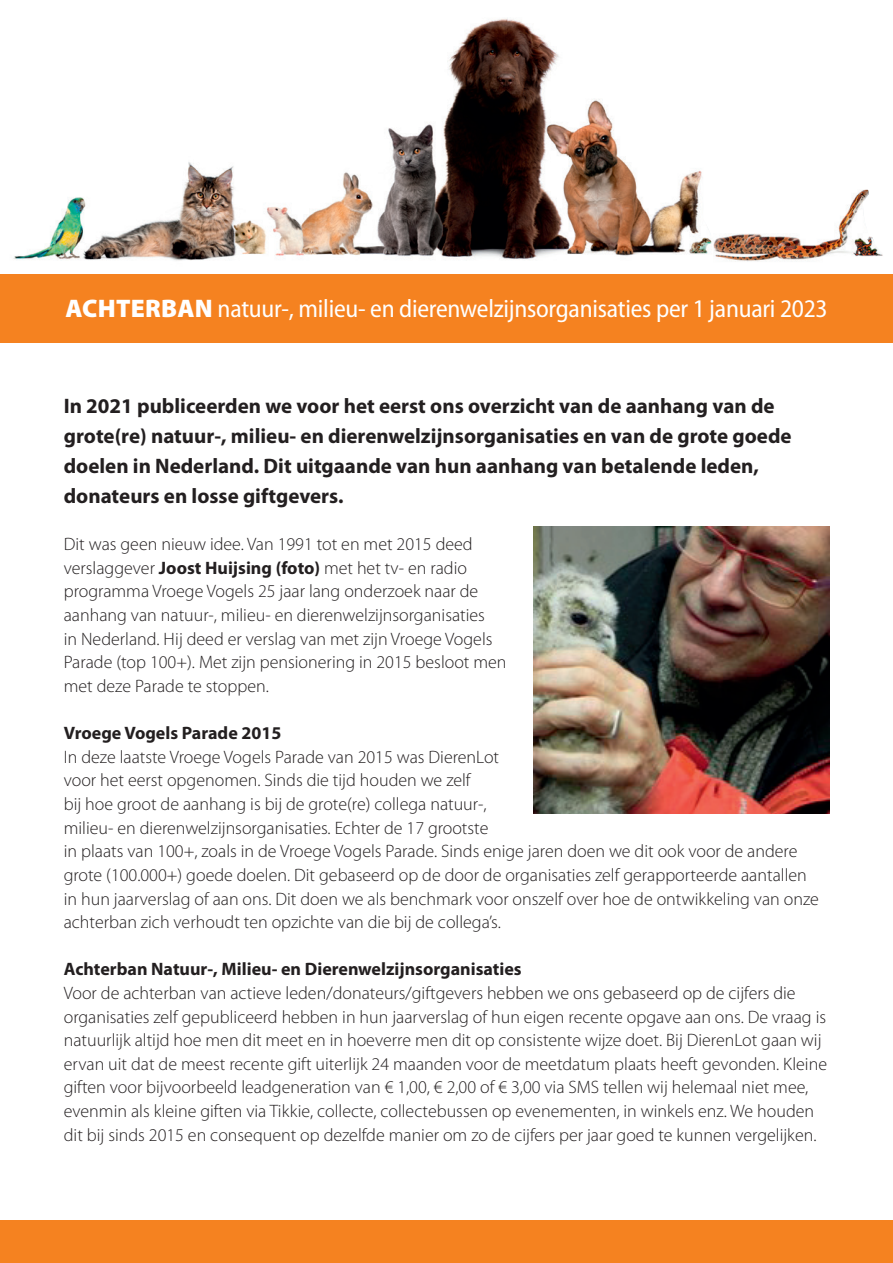
<style>
.page{position:relative;width:893px;height:1263px;background:#fff}
.page>*{position:absolute;margin:0;border:0;box-sizing:border-box;transform-origin:0 0}
.t1{font:semi-condensed 25.5px "Myriad Pro";letter-spacing:-.01em;color:#fff}
.t2{font:700 21px/30px "Myriad Pro";color:#231f20}
.t3{font:300 18px/23.5px "Myriad Pro";color:#231f20}
.t4{font:700 18px "Myriad Pro";color:#231f20}
.s1{font-weight:900;font-stretch:normal}
.s2{font-weight:700}
</style>
<div class="page">
<img style="left:13px;top:18px;width:699px;height:243px">
<img style="left:713px;top:189px;width:170px;height:73px">
<div style="left:0;top:274px;width:893px;height:68px;background:#f58220"></div>
<div style="left:0;top:1220px;width:893px;height:43px;background:#f58220"></div>
<img style="left:534px;top:526px;width:295px;height:287px">
<h1 class="t1" style="left:66px;top:295px;width:764px"><span class="s1">ACHTERBAN</span> natuur-, milieu- en dierenwelzijnsorganisaties per 1 januari 2023</h1>
<p class="t2" style="left:64px;top:391px;width:729px">In 2021 publiceerden we voor het eerst ons overzicht van de aanhang van de grote(re) natuur-, milieu- en dierenwelzijnsorganisaties en van de grote goede doelen in Nederland. Dit uitgaande van hun aanhang van betalende leden, donateurs en losse giftgevers.</p>
<p class="t3" style="left:64px;top:533px;width:444px">Dit was geen nieuw idee. Van 1991 tot en met 2015 deed verslaggever <span class="s2">Joost Huijsing (foto)</span> met het tv- en radio programma Vroege Vogels 25 jaar lang onderzoek naar de aanhang van natuur-, milieu- en dierenwelzijnsorganisaties<br>in Nederland. Hij deed er verslag van met zijn Vroege Vogels Parade (top 100+). Met zijn pensionering in 2015 besloot men met deze Parade te stoppen.</p>
<p class="t4" style="left:64px;top:723px;width:219px">Vroege Vogels Parade 2015</p>
<p class="t3" style="left:64px;top:745px;width:757px">In deze laatste Vroege Vogels Parade van 2015 was DierenLot<br>voor het eerst opgenomen. Sinds die tijd houden we zelf<br>bij hoe groot de aanhang is bij de grote(re) collega natuur-,<br>milieu- en dierenwelzijnsorganisaties. Echter de 17 grootste<br>in plaats van 100+, zoals in de Vroege Vogels Parade. Sinds enige jaren doen we dit ook voor de andere grote (100.000+) goede doelen. Dit gebaseerd op de door de organisaties zelf gerapporteerde aantallen in hun jaarverslag of aan ons. Dit doen we als benchmark voor onszelf over hoe de ontwikkeling van onze achterban zich verhoudt ten opzichte van die bij de collega’s.</p>
<p class="t4" style="left:64px;top:959px;width:459px">Achterban Natuur-, Milieu- en Dierenwelzijnsorganisaties</p>
<p class="t3" style="left:64px;top:981px;width:765px">Voor de achterban van actieve leden/donateurs/giftgevers hebben we ons gebaseerd op de cijfers die organisaties zelf gepubliceerd hebben in hun jaarverslag of hun eigen recente opgave aan ons. De vraag is natuurlijk altijd hoe men dit meet en in hoeverre men dit op consistente wijze doet. Bij DierenLot gaan wij ervan uit dat de meest recente gift uiterlijk 24 maanden voor de meetdatum plaats heeft gevonden. Kleine giften voor bijvoorbeeld leadgeneration van € 1,00, € 2,00 of € 3,00 via SMS tellen wij helemaal niet mee, evenmin als kleine giften via Tikkie, collecte, collectebussen op evenementen, in winkels enz. We houden dit bij sinds 2015 en consequent op dezelfde manier om zo de cijfers per jaar goed te kunnen vergelijken.</p>
</div>
